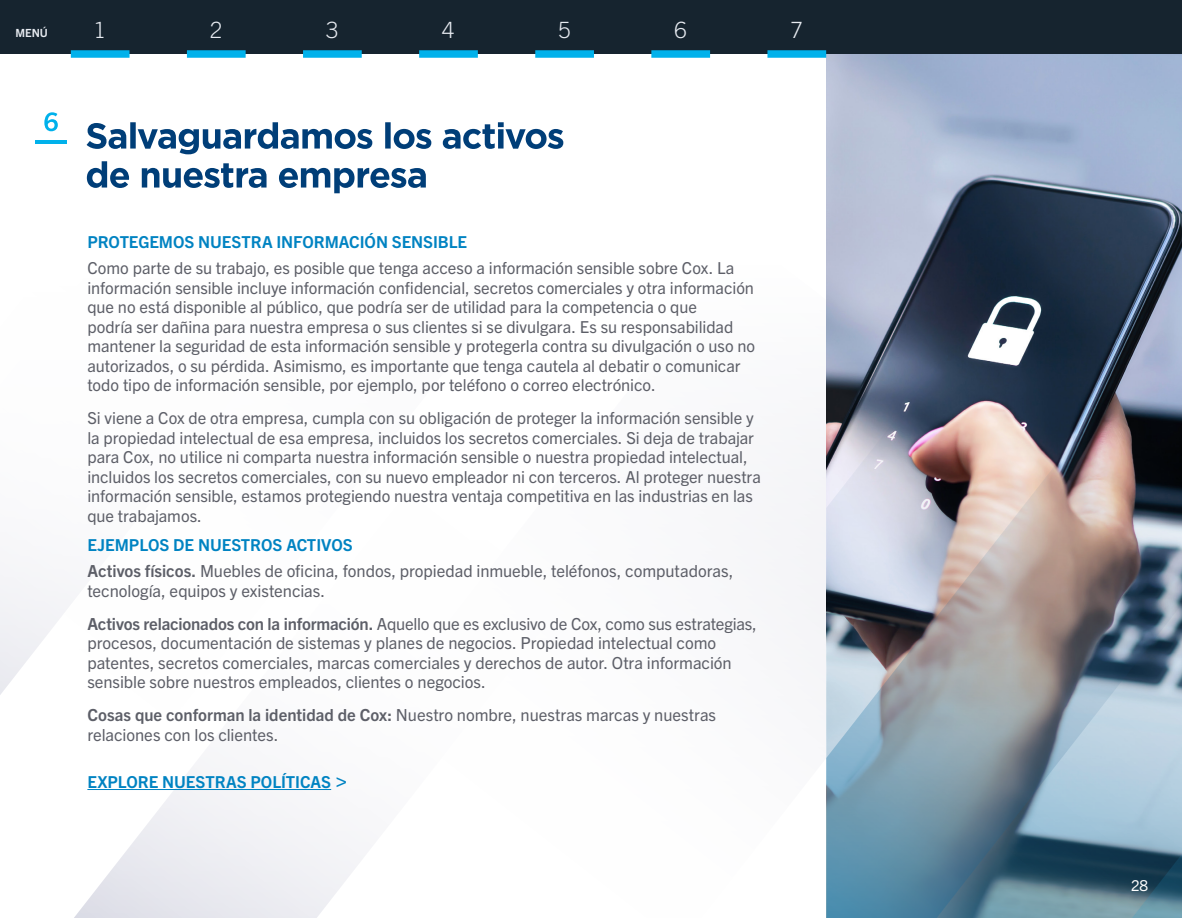
<style>
.page{position:relative;width:1182px;height:918px;background:#fff}
.page>*{position:absolute;margin:0;border:0;box-sizing:border-box;transform-origin:0 0}
.t1{font:300 22.5px "Trade Gothic Next LT Pro";color:#e7ebf1}
.t2{font:16.65px/19.5px "Trade Gothic Next LT Pro";letter-spacing:-.005em;color:#5d5f68}
.t3{font:16.5px/19.5px "Trade Gothic Next LT Pro";letter-spacing:-.005em;color:#5d5f68}
.t4{font:700 16.5px "Trade Gothic Next LT Pro";color:#0083c2}
.t5{font:15px "Trade Gothic Next LT Pro";color:#fff}
.t6{font:700 11.25px "Trade Gothic Next LT Pro";color:#e7ebf1}
.s1{font-weight:700}
.s2{font-size:22.5px}
</style>
<div class="page">
<svg style="left:74px;top:862px;width:131px;height:56px"></svg>
<svg style="left:0;top:573px;width:205px;height:289px"></svg>
<svg style="left:205px;top:453px;width:621px;height:465px"></svg>
<hr style="left:87px;top:789px;width:244px;height:1px;background:#0083c2">
<svg style="left:87px;top:161px;width:339px;height:32px"></svg>
<svg style="left:87px;top:122px;width:476px;height:32px"></svg>
<hr style="left:35px;top:140px;width:32px;height:3px;background:#00b1eb">
<svg style="left:44px;top:112px;width:14px;height:19px"></svg>
<img style="left:826px;top:54px;width:355px;height:251px">
<img style="left:826px;top:305px;width:355px;height:613px">
<svg style="left:826px;top:305px;width:104px;height:203px;background:#898fa2"></svg>
<svg style="left:1103px;top:540px;width:78px;height:378px;background:#7a92a3"></svg>
<div style="left:0;top:0;width:1181px;height:54px;background:#16242f"></div>
<div style="left:71px;top:50px;width:58px;height:8px;background:#00b1eb"></div>
<div style="left:303px;top:50px;width:59px;height:8px;background:#00b1eb"></div>
<div style="left:419px;top:50px;width:59px;height:8px;background:#00b1eb"></div>
<div style="left:535px;top:50px;width:59px;height:8px;background:#00b1eb"></div>
<div style="left:651px;top:50px;width:59px;height:8px;background:#00b1eb"></div>
<div style="left:767px;top:50px;width:59px;height:8px;background:#00b1eb"></div>
<div style="left:187px;top:50px;width:58px;height:8px;background:#00b1eb"></div>
<p class="t6" style="left:16px;top:25px;width:34px">MENÚ</p>
<h1 class="t1" style="left:94px;top:15px;width:14px">1</h1>
<h1 class="t1" style="left:210px;top:15px;width:14px">2</h1>
<h1 class="t1" style="left:326px;top:15px;width:14px">3</h1>
<h1 class="t1" style="left:442px;top:15px;width:14px">4</h1>
<h1 class="t1" style="left:558px;top:15px;width:14px">5</h1>
<h1 class="t1" style="left:674px;top:15px;width:14px">6</h1>
<h1 class="t1" style="left:790px;top:15px;width:14px">7</h1>
<p class="t4" style="left:87px;top:230px;width:381px">PROTEGEMOS NUESTRA INFORMACIÓN SENSIBLE</p>
<p class="t3" style="left:87px;top:257px;width:669px">Como parte de su trabajo, es posible que tenga acceso a información sensible sobre Cox. La información sensible incluye información confidencial, secretos comerciales y otra información que no está disponible al público, que podría ser de utilidad para la competencia o que<br>podría ser dañina para nuestra empresa o sus clientes si se divulgara. Es su responsabilidad mantener la seguridad de esta información sensible y protegerla contra su divulgación o uso no autorizados, o su pérdida. Asimismo, es importante que tenga cautela al debatir o comunicar todo tipo de información sensible, por ejemplo, por teléfono o correo electrónico.</p>
<p class="t3" style="left:87px;top:407px;width:675px">Si viene a Cox de otra empresa, cumpla con su obligación de proteger la información sensible y la propiedad intelectual de esa empresa, incluidos los secretos comerciales. Si deja de trabajar para Cox, no utilice ni comparta nuestra información sensible o nuestra propiedad intelectual, incluidos los secretos comerciales, con su nuevo empleador ni con terceros. Al proteger nuestra información sensible, estamos protegiendo nuestra ventaja competitiva en las industrias en las que trabajamos.</p>
<p class="t4" style="left:87px;top:533px;width:267px">EJEMPLOS DE NUESTROS ACTIVOS</p>
<p class="t2" style="left:87px;top:560px;width:647px"><span class="s1">Activos físicos.</span> Muebles de oficina, fondos, propiedad inmueble, teléfonos, computadoras, tecnología, equipos y existencias.</p>
<p class="t2" style="left:87px;top:613px;width:671px"><span class="s1">Activos relacionados con la información.</span> Aquello que es exclusivo de Cox, como sus estrategias, procesos, documentación de sistemas y planes de negocios. Propiedad intelectual como patentes, secretos comerciales, marcas comerciales y derechos de autor. Otra información sensible sobre nuestros empleados, clientes o negocios.</p>
<p class="t2" style="left:87px;top:704px;width:630px"><span class="s1">Cosas que conforman la identidad de Cox:</span> Nuestro nombre, nuestras marcas y nuestras relaciones con los clientes.</p>
<p class="t4" style="left:87px;top:770px;width:262px">EXPLORE NUESTRAS POLÍTICAS <span class="s2">&gt;</span></p>
<p class="t5" style="left:1130px;top:875px;width:19px">28</p>
</div>
